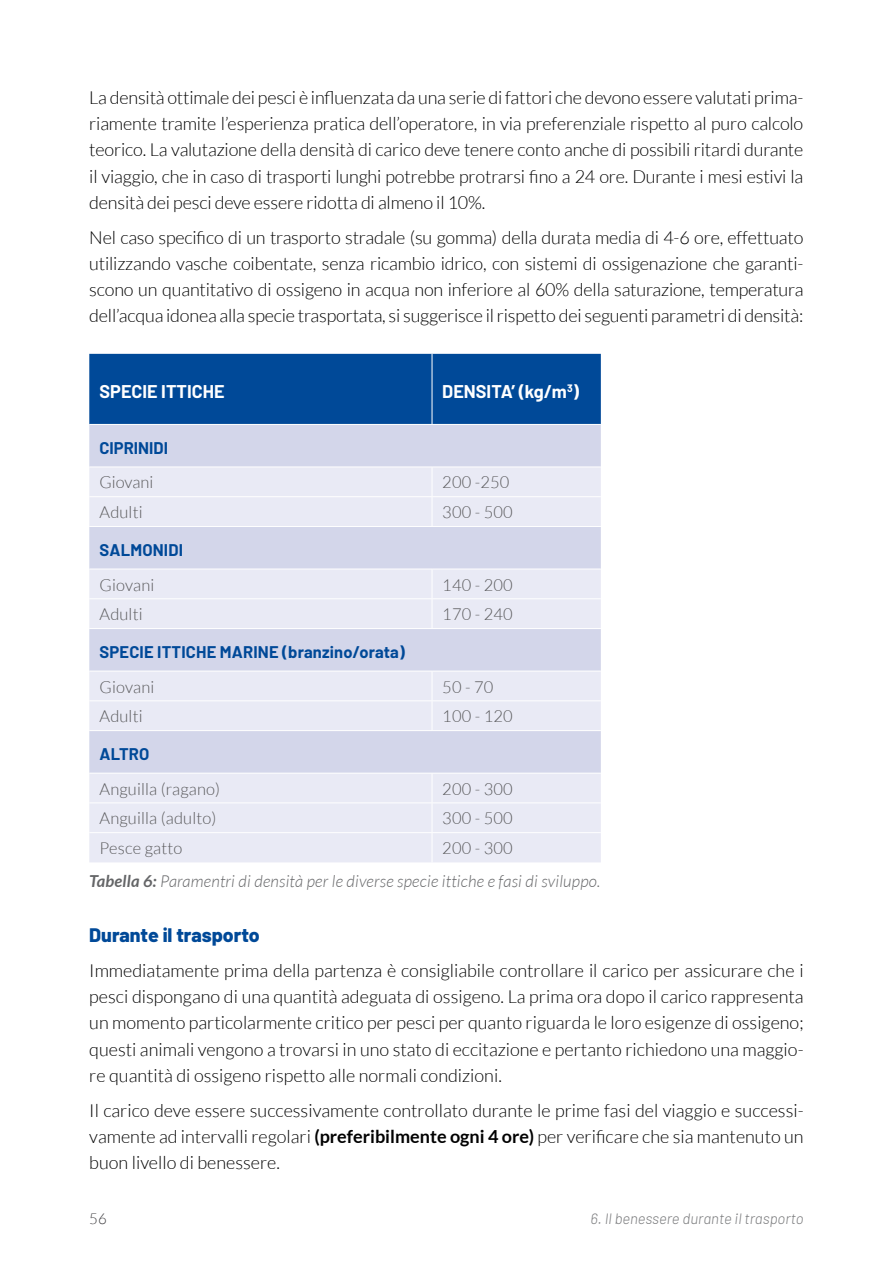
<style>
.page{position:relative;width:893px;height:1263px;background:#fff}
.page>*{position:absolute;margin:0;border:0;box-sizing:border-box;transform-origin:0 0}
.t1{font:800 19.5px "Barlow";color:#004998}
.t2{font:300 18px/26.2px "Lato";letter-spacing:-.01em;color:#000;text-align:justify}
.t3{font:700 18px "Barlow";color:#fff}
.t4{font:300 16.5px "Lato";letter-spacing:.01em;color:#58585a}
.t5{font:italic 300 16.5px "Lato";letter-spacing:.01em;color:#646567}
.t6{font:700 16.5px "Barlow";letter-spacing:.01em;color:#004998}
.t7{font:italic 300 15px "Barlow";color:#7b7c7e}
.t8{font:300 15px "Lato";color:#3e3d40}
.s1{font-weight:700}
</style>
<div class="page">
<div style="left:89px;top:354px;width:512px;height:70px;background:#004998"></div>
<div style="left:89px;top:425px;width:512px;height:42px;background:#d3d6ea"></div>
<svg style="left:89px;top:468px;width:512px;height:394px;fill:#e9eaf5"></svg>
<hr style="left:432px;top:354px;width:1px;height:70px;background:#fff">
<hr style="left:89px;top:496px;width:343px;height:1px;background:#fff">
<hr style="left:432px;top:496px;width:169px;height:1px;background:#fff">
<svg style="left:432px;top:468px;width:1px;height:58px"></svg>
<hr style="left:89px;top:526px;width:343px;height:1px;background:#fff">
<hr style="left:432px;top:526px;width:169px;height:1px;background:#fff">
<hr style="left:89px;top:569px;width:343px;height:1px;background:#fff">
<hr style="left:432px;top:569px;width:169px;height:1px;background:#fff">
<hr style="left:89px;top:598px;width:343px;height:1px;background:#fff">
<hr style="left:432px;top:598px;width:169px;height:1px;background:#fff">
<svg style="left:432px;top:570px;width:1px;height:58px"></svg>
<hr style="left:89px;top:628px;width:343px;height:1px;background:#fff">
<hr style="left:432px;top:628px;width:169px;height:1px;background:#fff">
<hr style="left:89px;top:671px;width:343px;height:1px;background:#fff">
<hr style="left:432px;top:671px;width:169px;height:1px;background:#fff">
<hr style="left:89px;top:700px;width:343px;height:1px;background:#fff">
<hr style="left:432px;top:700px;width:169px;height:1px;background:#fff">
<svg style="left:432px;top:672px;width:1px;height:58px"></svg>
<hr style="left:89px;top:730px;width:343px;height:1px;background:#fff">
<hr style="left:432px;top:730px;width:169px;height:1px;background:#fff">
<hr style="left:89px;top:773px;width:343px;height:1px;background:#fff">
<hr style="left:432px;top:773px;width:169px;height:1px;background:#fff">
<hr style="left:89px;top:802px;width:343px;height:1px;background:#fff">
<hr style="left:432px;top:802px;width:169px;height:1px;background:#fff">
<hr style="left:89px;top:832px;width:343px;height:1px;background:#fff">
<hr style="left:432px;top:832px;width:169px;height:1px;background:#fff">
<svg style="left:432px;top:774px;width:1px;height:88px"></svg>
<p class="t2" style="left:89px;top:84px;width:716px">La densità ottimale dei pesci è influenzata da una serie di fattori che devono essere valutati prima&shy;riamente tramite l’esperienza pratica dell’operatore, in via preferenziale rispetto al puro calcolo teorico. La valutazione della densità di carico deve tenere conto anche di possibili ritardi durante il viaggio, che in caso di trasporti lunghi potrebbe protrarsi fino a 24 ore. Durante i mesi estivi la densità dei pesci deve essere ridotta di almeno il 10%.</p>
<p class="t2" style="left:89px;top:224px;width:716px">Nel caso specifico di un trasporto stradale (su gomma) della durata media di 4-6 ore, effettuato utilizzando vasche coibentate, senza ricambio idrico, con sistemi di ossigenazione che garanti&shy;scono un quantitativo di ossigeno in acqua non inferiore al 60% della saturazione, temperatura dell’acqua idonea alla specie trasportata, si suggerisce il rispetto dei seguenti parametri di densità:</p>
<p class="t3" style="left:100px;top:378px;width:127px">SPECIE ITTICHE</p>
<p class="t3" style="left:442px;top:378px;width:138px">DENSITA’ (KG/M<sup>3</sup>)</p>
<p class="t6" style="left:100px;top:436px;width:19px">CIPRINI</p>
<p class="t6" style="left:154px;top:436px;width:14px">DI</p>
<p class="t4" style="left:100px;top:474px;width:55px">Giovani</p>
<p class="t4" style="left:442px;top:474px;width:69px">200 -250</p>
<p class="t4" style="left:100px;top:503px;width:45px">Adulti</p>
<p class="t4" style="left:442px;top:503px;width:72px">300 - 500</p>
<p class="t6" style="left:100px;top:538px;width:22px">SALM</p>
<p class="t6" style="left:142px;top:538px;width:40px">ONIDI</p>
<p class="t4" style="left:100px;top:576px;width:56px">Giovani</p>
<p class="t4" style="left:442px;top:576px;width:72px">140 - 200</p>
<p class="t4" style="left:100px;top:605px;width:45px">Adulti</p>
<p class="t4" style="left:442px;top:605px;width:72px">170 - 240</p>
<p class="t6" style="left:100px;top:640px;width:20px">SPECIE</p>
<p class="t6" style="left:157px;top:640px;width:10px">ITTICHE</p>
<p class="t6" style="left:220px;top:640px;width:11px">MARINE</p>
<p class="t6" style="left:282px;top:640px;width:124px">(BRANZINO/ORATA)</p>
<p class="t4" style="left:100px;top:678px;width:56px">Giovani</p>
<p class="t4" style="left:442px;top:678px;width:53px">50 - 70</p>
<p class="t4" style="left:100px;top:708px;width:45px">Adulti</p>
<p class="t4" style="left:442px;top:708px;width:72px">100 - 120</p>
<p class="t6" style="left:100px;top:742px;width:51px">ALTRO</p>
<p class="t4" style="left:100px;top:780px;width:122px">Anguilla (ragano)</p>
<p class="t4" style="left:442px;top:780px;width:72px">200 - 300</p>
<p class="t4" style="left:100px;top:810px;width:118px">Anguilla (adulto)</p>
<p class="t4" style="left:442px;top:810px;width:72px">300 - 500</p>
<p class="t4" style="left:100px;top:839px;width:84px">Pesce gatto</p>
<p class="t4" style="left:442px;top:839px;width:72px">200 - 300</p>
<p class="t5" style="left:89px;top:872px;width:513px"><span class="s1">Tabella 6:</span> Paramentri di densità per le diverse specie ittiche e fasi di sviluppo.</p>
<p class="t1" style="left:89px;top:921px;width:172px">Durante il trasporto</p>
<p class="t2" style="left:89px;top:957px;width:716px">Immediatamente prima della partenza è consigliabile controllare il carico per assicurare che i pesci dispongano di una quantità adeguata di ossigeno. La prima ora dopo il carico rappresenta un momento particolarmente critico per pesci per quanto riguarda le loro esigenze di ossigeno; questi animali vengono a trovarsi in uno stato di eccitazione e pertanto richiedono una maggio&shy;re quantità di ossigeno rispetto alle normali condizioni.</p>
<p class="t2" style="left:89px;top:1097px;width:716px">Il carico deve essere successivamente controllato durante le prime fasi del viaggio e successi&shy;vamente ad intervalli regolari <span class="s1">(preferibilmente ogni 4 ore)</span> per verificare che sia mantenuto un buon livello di benessere.</p>
<p class="t8" style="left:89px;top:1211px;width:19px">56</p>
<p class="t7" style="left:590px;top:1207px;width:215px">6. Il benessere durante il trasporto</p>
</div>
